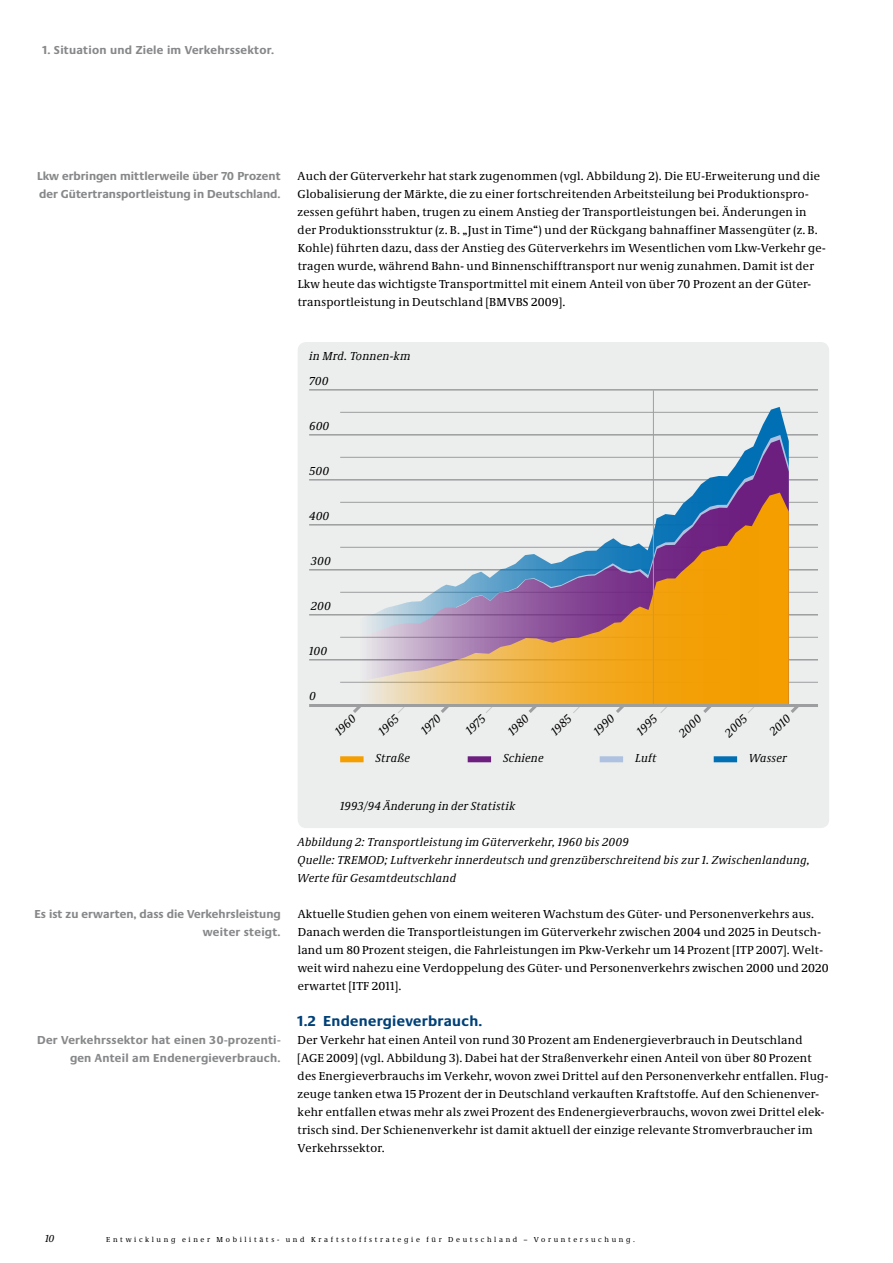
<style>
.page{position:relative;width:893px;height:1263px;background:#fff}
.page>*{position:absolute;margin:0;border:0;box-sizing:border-box;transform-origin:0 0}
.t1{font:700 15px "Neue Praxis";letter-spacing:.02em;color:#004178}
.t2{font:12px/18px "Neue Demos";letter-spacing:.02em;color:#000}
.t3{font:italic 12px/18px "Neue Demos";letter-spacing:.02em;color:#000}
.t4{font:700 12px/18px "Neue Praxis";color:#87888a}
.t5{font:700 12px/18px "Neue Praxis";letter-spacing:.02em;color:#87888a;text-align:right}
.t6{font:italic 10.5px "Neue Demos";color:#000}
.t7{font:7.5px "Neue Demos";letter-spacing:.35em;color:#000}
</style>
<div class="page">
<div style="left:298px;top:342px;width:531px;height:486px;background:#eceded;border-radius:9px"></div>
<hr style="left:309px;top:659px;width:509px;height:1px;background:#9c9e9f">
<hr style="left:340px;top:637px;width:478px;height:1px;background:#9c9e9f">
<hr style="left:309px;top:614px;width:509px;height:1px;background:#9c9e9f">
<hr style="left:340px;top:682px;width:478px;height:1px;background:#9c9e9f">
<hr style="left:340px;top:592px;width:478px;height:1px;background:#9c9e9f">
<hr style="left:309px;top:569px;width:509px;height:1px;background:#9c9e9f">
<hr style="left:340px;top:547px;width:478px;height:1px;background:#9c9e9f">
<hr style="left:309px;top:524px;width:509px;height:1px;background:#9c9e9f">
<hr style="left:340px;top:502px;width:478px;height:1px;background:#9c9e9f">
<hr style="left:340px;top:457px;width:478px;height:1px;background:#9c9e9f">
<hr style="left:340px;top:412px;width:478px;height:1px;background:#9c9e9f">
<hr style="left:309px;top:479px;width:509px;height:1px;background:#9c9e9f">
<hr style="left:309px;top:434px;width:509px;height:2px;background:#9c9e9f">
<hr style="left:309px;top:389px;width:509px;height:2px;background:#9c9e9f">
<div style="left:340px;top:756px;width:24px;height:6px;background:#f49e00"></div>
<div style="left:468px;top:756px;width:23px;height:6px;background:#6d1f80"></div>
<div style="left:600px;top:756px;width:23px;height:6px;background:#aec1e1"></div>
<div style="left:714px;top:756px;width:23px;height:6px;background:#006fb4"></div>
<svg style="left:353px;top:707px;width:8px;height:6px"></svg>
<svg style="left:441px;top:707px;width:8px;height:6px"></svg>
<svg style="left:573px;top:707px;width:7px;height:6px"></svg>
<svg style="left:660px;top:707px;width:7px;height:6px"></svg>
<svg style="left:529px;top:707px;width:8px;height:6px"></svg>
<svg style="left:616px;top:707px;width:8px;height:6px"></svg>
<svg style="left:703px;top:707px;width:8px;height:6px"></svg>
<svg style="left:791px;top:707px;width:8px;height:6px"></svg>
<svg style="left:358px;top:407px;width:431px;height:28px"></svg>
<svg style="left:358px;top:440px;width:431px;height:53px"></svg>
<svg style="left:358px;top:493px;width:431px;height:211px"></svg>
<hr style="left:309px;top:704px;width:509px;height:3px;background:#9c9e9f">
<hr style="left:653px;top:390px;width:1px;height:316px;background:#9c9e9f">
<p class="t5" style="left:43px;top:41px;width:233px">1. Situation und Ziele im Verkehrssektor.</p>
<p class="t4" style="left:37px;top:167px;width:245px">Lkw erbringen mittlerweile über 70 Prozent der Gütertransportleistung in Deutschland.</p>
<p class="t2" style="left:298px;top:167px;width:529px">Auch der Güterverkehr hat stark zugenommen (vgl. Abbildung 2). Die EU-Erweiterung und die Globalisierung der Märkte, die zu einer fortschreitenden Arbeitsteilung bei Produktionspro&shy;zessen geführt haben, trugen zu einem Anstieg der Transportleistungen bei. Änderungen in der Produktionsstruktur (z. B. „Just in Time“) und der Rückgang bahnaffiner Massengüter (z. B.<br>Kohle) führten dazu, dass der Anstieg des Güterverkehrs im Wesentlichen vom Lkw-Verkehr ge&shy;tragen wurde, während Bahn- und Binnenschifftransport nur wenig zunahmen. Damit ist der Lkw heute das wichtigste Transportmittel mit einem Anteil von über 70 Prozent an der Güter&shy;transportleistung in Deutschland [BMVBS 2009].</p>
<p class="t4" style="left:34px;top:905px;width:248px;text-align:right">Es ist zu erwarten, dass die Verkehrsleistung weiter steigt.</p>
<p class="t5" style="left:37px;top:1031px;width:245px">Der Verkehrssektor hat einen 30-prozenti&shy;gen Anteil am Endenergieverbrauch.</p>
<p class="t3" style="left:309px;top:343px;width:103px;line-height:25.3px">in Mrd. Tonnen-km<br>700</p>
<p class="t3" style="left:309px;top:417px;width:22px">600</p>
<p class="t3" style="left:309px;top:462px;width:22px">500</p>
<p class="t3" style="left:309px;top:507px;width:22px">400</p>
<p class="t3" style="left:311px;top:552px;width:21px">300</p>
<p class="t3" style="left:311px;top:597px;width:22px">200</p>
<p class="t3" style="left:309px;top:642px;width:19px">100</p>
<p class="t3" style="left:309px;top:687px;width:8px">0</p>
<p class="t3" style="left:330px;top:727px;width:26px;rotate:-45deg">1960</p>
<p class="t3" style="left:374px;top:726px;width:25px;rotate:-45deg">1965</p>
<p class="t3" style="left:416px;top:726px;width:25px;rotate:-45deg">1970</p>
<p class="t3" style="left:461px;top:726px;width:24px;rotate:-45deg">1975</p>
<p class="t3" style="left:503px;top:727px;width:26px;rotate:-45deg">1980</p>
<p class="t3" style="left:546px;top:726px;width:25px;rotate:-45deg">1985</p>
<p class="t3" style="left:589px;top:727px;width:26px;rotate:-45deg">1990</p>
<p class="t3" style="left:632px;top:726px;width:25px;rotate:-45deg">1995</p>
<p class="t3" style="left:674px;top:729px;width:28px;rotate:-45deg">2000</p>
<p class="t3" style="left:720px;top:729px;width:28px;rotate:-45deg">2005</p>
<p class="t3" style="left:765px;top:727px;width:26px;rotate:-45deg">2010</p>
<p class="t3" style="left:375px;top:749px;width:36px">Straße</p>
<p class="t3" style="left:503px;top:749px;width:42px">Schiene</p>
<p class="t3" style="left:635px;top:749px;width:23px">Luft</p>
<p class="t3" style="left:749px;top:749px;width:39px">Wasser</p>
<p class="t3" style="left:340px;top:797px;width:177px">1993/94 Änderung in der Statistik</p>
<p class="t3" style="left:298px;top:833px;width:514px">Abbildung 2: Transportleistung im Güterverkehr, 1960 bis 2009<br>Quelle: TREMOD; Luftverkehr innerdeutsch und grenzüberschreitend bis zur 1. Zwischenlandung,<br>Werte für Gesamtdeutschland</p>
<p class="t2" style="left:298px;top:905px;width:532px">Aktuelle Studien gehen von einem weiteren Wachstum des Güter- und Personenverkehrs aus.<br>Danach werden die Transportleistungen im Güterverkehr zwischen 2004 und 2025 in Deutsch&shy;land um 80 Prozent steigen, die Fahrleistungen im Pkw-Verkehr um 14 Prozent [ITP 2007]. Welt&shy;weit wird nahezu eine Verdoppelung des Güter- und Personenverkehrs zwischen 2000 und 2020 erwartet [ITF 2011].</p>
<p class="t1" style="left:298px;top:1012px;width:186px">1.2 Endenergieverbrauch.</p>
<p class="t2" style="left:298px;top:1031px;width:532px">Der Verkehr hat einen Anteil von rund 30 Prozent am Endenergieverbrauch in Deutschland [AGE 2009] (vgl. Abbildung 3). Dabei hat der Straßenverkehr einen Anteil von über 80 Prozent des Energieverbrauchs im Verkehr, wovon zwei Drittel auf den Personenverkehr entfallen. Flug&shy;zeuge tanken etwa 15 Prozent der in Deutschland verkauften Kraftstoffe. Auf den Schienenver&shy;kehr entfallen etwas mehr als zwei Prozent des Endenergieverbrauchs, wovon zwei Drittel elek&shy;trisch sind. Der Schienenverkehr ist damit aktuell der einzige relevante Stromverbraucher im Verkehrssektor.</p>
<p class="t6" style="left:45px;top:1232px;width:11px">10</p>
<p class="t7" style="left:106px;top:1235px;width:530px">Entwicklung einer Mobilitäts- und Kraftstoffstrategie für Deutschland – Voruntersuchung.</p>
</div>
